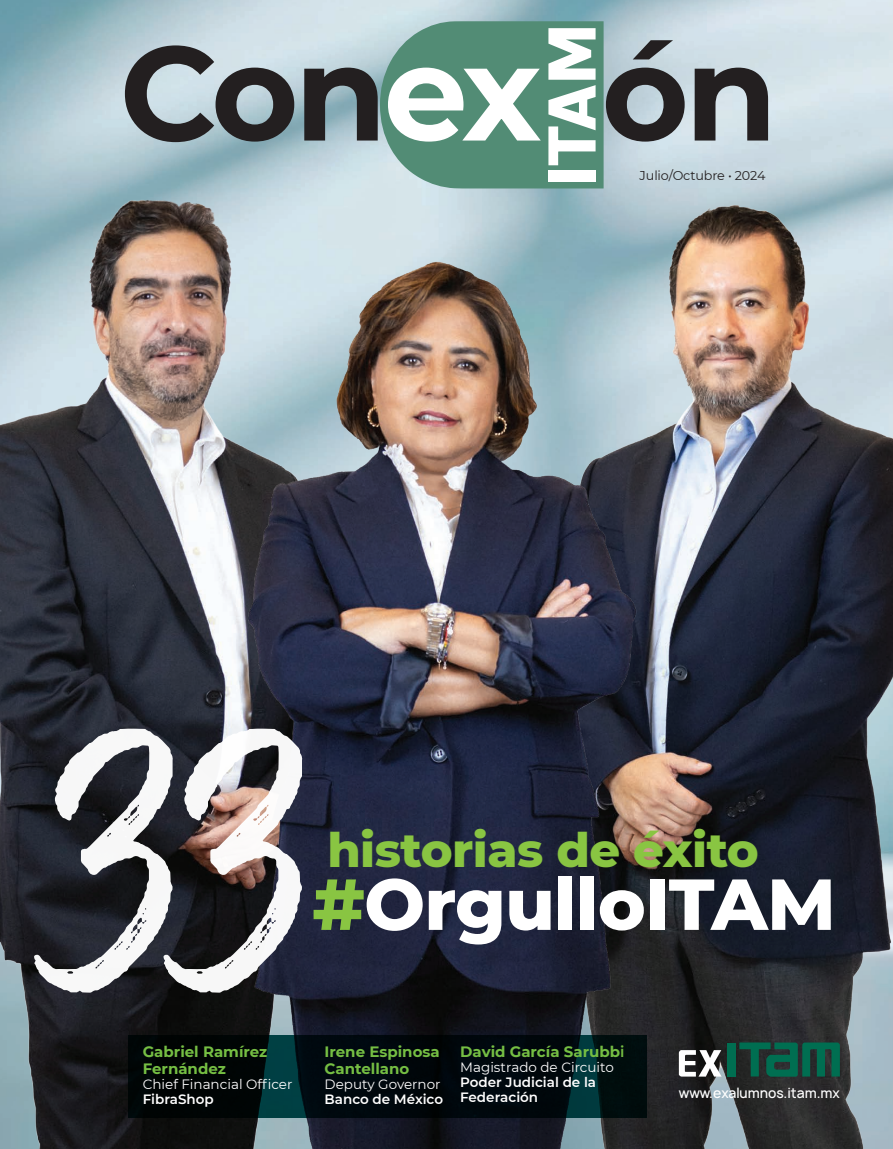
<style>
.page{position:relative;width:893px;height:1149px;background:#fff}
.page>*{position:absolute;margin:0;border:0;box-sizing:border-box;transform-origin:0 0}
.t1{font:292.8px "Arsilon";color:#fff}
.t2{font:800 72px "Montserrat";letter-spacing:-.01em;color:#fff}
.t3{font:800 48px "Montserrat";letter-spacing:-.01em;color:#89c542}
.t4{font:700 15px/16.5px "Montserrat";color:#75be43}
.t5{font:13.5px "Montserrat";color:#fff}
.t6{font:600 13.5px/15px "Montserrat";color:#fff}
.t7{font:500 13.5px "Manrope";color:#fff}
.t8{font:12.75px "Montserrat";letter-spacing:-.01em;color:#231f20}
.s1{color:#89c542}
.s2{font-weight:600}
</style>
<div class="page">
<img style="left:0;top:0;width:893px;height:223px">
<svg style="left:125px;top:45px;width:169px;height:97px;background:#7b8489"></svg>
<svg style="left:695px;top:68px;width:73px;height:72px;background:#616467"></svg>
<svg style="left:304px;top:21px;width:381px;height:167px"></svg>
<img style="left:507px;top:181px;width:386px;height:967px">
<img style="left:0;top:168px;width:360px;height:980px">
<img style="left:220px;top:223px;width:446px;height:925px">
<svg style="left:679px;top:1049px;width:43px;height:27px"></svg>
<div style="left:727px;top:1042px;width:9px;height:34px;background:#006e51"></div>
<svg style="left:739px;top:1042px;width:101px;height:34px;background:#105342"></svg>
<svg style="left:128px;top:1034px;width:519px;height:82px;background:#000d10"></svg>
<p class="t8" style="left:640px;top:167px;width:127px">Julio/Octubre • 2024</p>
<h1 class="t1" style="left:47px;top:675px;width:275px">33</h1>
<h3 class="t3" style="left:327px;top:814px;width:433px">historias de éxito</h3>
<h2 class="t2" style="left:312px;top:851px;width:525px"><span class="s1">#</span>OrgulloITAM</h2>
<p class="t4" style="left:143px;top:1042px;width:126px">Gabriel Ramírez<br>Fernández</p>
<p class="t5" style="left:143px;top:1074px;width:151px">Chief Financial Officer</p>
<p class="t6" style="left:143px;top:1090px;width:73px">FibraShop</p>
<p class="t4" style="left:325px;top:1042px;width:117px">Irene Espinosa<br>Cantellano</p>
<p class="t5" style="left:325px;top:1074px;width:118px">Deputy Governor</p>
<p class="t6" style="left:325px;top:1090px;width:120px">Banco de México</p>
<p class="t4" style="left:460px;top:1042px;width:166px">David García Sarubb<span class="s2">i</span></p>
<p class="t5" style="left:460px;top:1057px;width:155px">Magistrado de Circuito</p>
<p class="t6" style="left:460px;top:1073px;width:137px">Poder Judicial de la<br>Federación</p>
<p class="t7" style="left:679px;top:1083px;width:163px">www.exalumnos.itam.mx</p>
</div>
